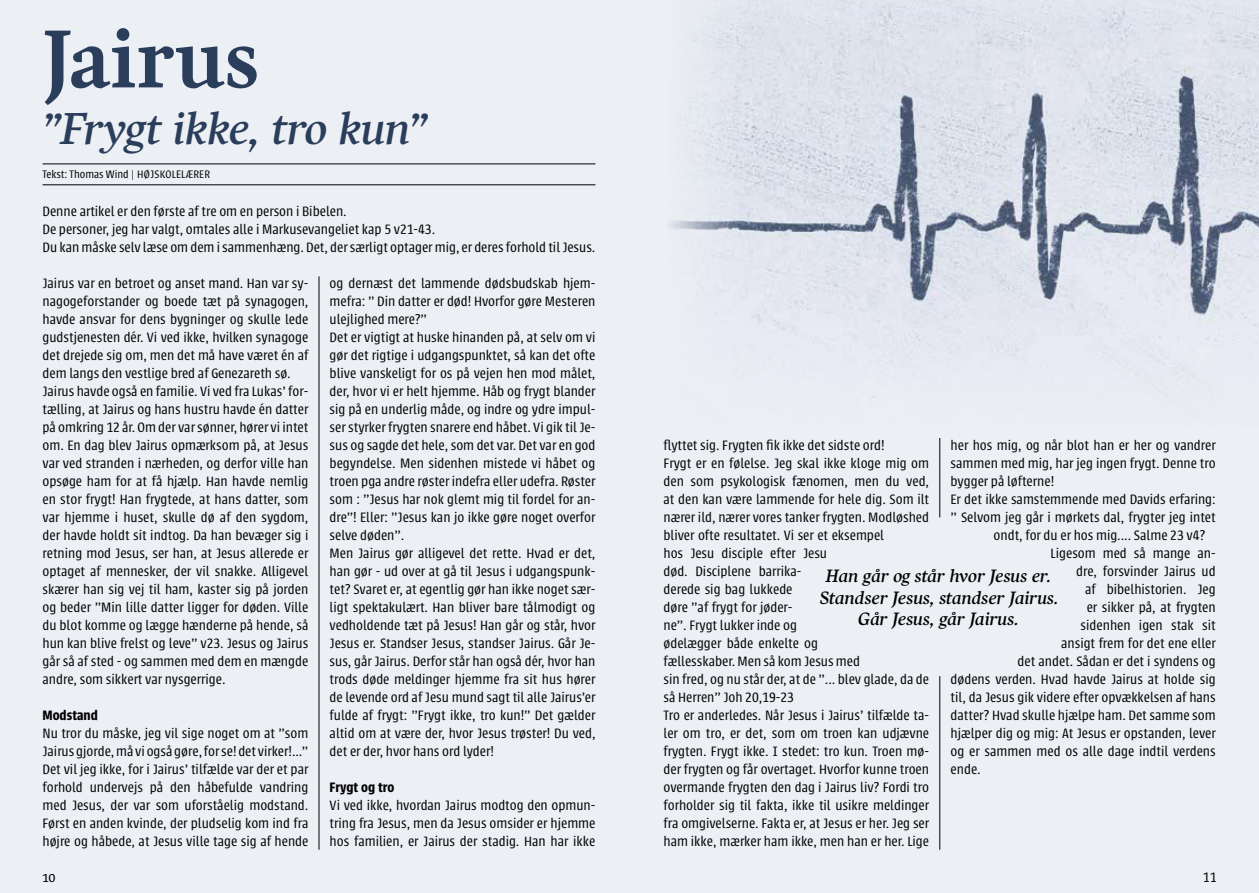
<style>
.page{position:relative;width:1259px;height:893px;background:#eceff4}
.page>*{position:absolute;margin:0;border:0;box-sizing:border-box;transform-origin:0 0}
.t1{font:700 82.5px "Harfang";letter-spacing:-.01em;color:#2a3e5b}
.t2{font:italic 45px "Harfang";letter-spacing:-.02em;color:#2a3e5b}
.t3{font:italic 18px/21.6px "Harfang";letter-spacing:-.005em;color:#000;text-align:center}
.t4{font:300 15px/18px "Urbana";color:#000}
.t5{font:600 15px "Urbana";color:#000}
.t6{font:300 12px "Urbana";color:#000}
</style>
<div class="page">
<hr style="left:319px;top:276px;width:1px;height:574px;background:#000">
<hr style="left:939px;top:676px;width:1px;height:174px;background:#000">
<hr style="left:939px;top:438px;width:1px;height:79px;background:#000">
<hr style="left:43px;top:164px;width:552px;height:1px;background:#000">
<hr style="left:43px;top:185px;width:552px;height:1px;background:#000">
<img style="left:670px;top:0;width:589px;height:398px">
<h1 class="t1" style="left:43px;top:9px;width:219px">Jairus</h1>
<h2 class="t2" style="left:43px;top:102px;width:387px">”Frygt ikke, tro kun”</h2>
<p class="t6" style="left:43px;top:168px;width:169px">Tekst: Thomas Wind | HØJSKOLELÆRER</p>
<p class="t4" style="left:43px;top:202px;width:554px">Denne artikel er den første af tre om en person i Bibelen.<br>De personer, jeg har valgt, omtales alle i Markusevangeliet kap 5 v21-43.<br>Du kan måske selv læse om dem i sammenhæng. Det, der særligt optager mig, er deres forhold til Jesus.</p>
<p class="t4" style="left:43px;top:274px;width:267px">Jairus var en betroet og anset mand. Han var sy&shy;nagogeforstander og boede tæt på synagogen, havde ansvar for dens bygninger og skulle lede gudstjenesten dér. Vi ved ikke, hvilken synagoge det drejede sig om, men det må have været én af dem langs den vestlige bred af Genezareth sø.<br>Jairus havde også en familie. Vi ved fra Lukas’ for&shy;tælling, at Jairus og hans hustru havde én datter på omkring 12 år. Om der var sønner, hører vi intet om. En dag blev Jairus opmærksom på, at Jesus var ved stranden i nærheden, og derfor ville han opsøge ham for at få hjælp. Han havde nemlig en stor frygt! Han frygtede, at hans datter, som var hjemme i huset, skulle dø af den sygdom, der havde holdt sit indtog. Da han bevæger sig i retning mod Jesus, ser han, at Jesus allerede er optaget af mennesker, der vil snakke. Alligevel skærer han sig vej til ham, kaster sig på jorden og beder ”Min lille datter ligger for døden. Ville du blot komme og lægge hænderne på hende, så hun kan blive frelst og leve” v23. Jesus og Jairus går så af sted - og sammen med dem en mængde andre, som sikkert var nysgerrige.</p>
<p class="t5" style="left:43px;top:707px;width:57px">Modstand</p>
<p class="t4" style="left:43px;top:724px;width:267px;text-align:justify">Nu tror du måske, jeg vil sige noget om at ”som Jairus gjorde, må vi også gøre, for se! det virker!...” Det vil jeg ikke, for i Jairus’ tilfælde var der et par forhold undervejs på den håbefulde vandring med Jesus, der var som uforståelig modstand.<br>Først en anden kvinde, der pludselig kom ind fra højre og håbede, at Jesus ville tage sig af hende</p>
<p class="t4" style="left:330px;top:274px;width:267px">og dernæst det lammende dødsbudskab hjem&shy;mefra: ” Din datter er død! Hvorfor gøre Mesteren ulejlighed mere?”<br>Det er vigtigt at huske hinanden på, at selv om vi gør det rigtige i udgangspunktet, så kan det ofte blive vanskeligt for os på vejen hen mod målet, der, hvor vi er helt hjemme. Håb og frygt blander sig på en underlig måde, og indre og ydre impul&shy;ser styrker frygten snarere end håbet. Vi gik til Je&shy;sus og sagde det hele, som det var. Det var en god begyndelse. Men sidenhen mistede vi håbet og troen pga andre røster indefra eller udefra. Røster som : ”Jesus har nok glemt mig til fordel for an&shy;dre”! Eller: ”Jesus kan jo ikke gøre noget overfor selve døden”.<br>Men Jairus gør alligevel det rette. Hvad er det, han gør - ud over at gå til Jesus i udgangspunk&shy;tet? Svaret er, at egentlig gør han ikke noget sær&shy;ligt spektakulært. Han bliver bare tålmodigt og vedholdende tæt på Jesus! Han går og står, hvor Jesus er. Standser Jesus, standser Jairus. Går Je&shy;sus, går Jairus. Derfor står han også dér, hvor han trods døde meldinger hjemme fra sit hus hører de levende ord af Jesu mund sagt til alle Jairus’er fulde af frygt: ”Frygt ikke, tro kun!” Det gælder altid om at være der, hvor Jesus trøster! Du ved, det er der, hvor hans ord lyder!</p>
<p class="t5" style="left:330px;top:779px;width:66px">Frygt og tro</p>
<p class="t4" style="left:330px;top:796px;width:267px;text-align:justify">Vi ved ikke, hvordan Jairus modtog den opmun&shy;tring fra Jesus, men da Jesus omsider er hjemme hos familien, er Jairus der stadig. Han har ikke</p>
<p class="t4" style="left:663px;top:436px;width:267px">flyttet sig. Frygten fik ikke det sidste ord!<br>Frygt er en følelse. Jeg skal ikke kloge mig om den som psykologisk fænomen, men du ved, at den kan være lammende for hele dig. Som ilt nærer ild, nærer vores tanker frygten. Modløshed bliver ofte resultatet. Vi ser et eksempel<br>hos Jesu disciple efter Jesu<br>død. Disciplene barrika-<br>derede sig bag lukkede<br>døre ”af frygt for jøder-<br>ne”. Frygt lukker inde og<br>ødelægger både enkelte og<br>fællesskaber. Men så kom Jesus med<br>sin fred, og nu står der, at de ”... blev glade, da de så Herren” Joh 20,19-23<br>Tro er anderledes. Når Jesus i Jairus’ tilfælde ta&shy;ler om tro, er det, som om troen kan udjævne frygten. Frygt ikke. I stedet: tro kun. Troen mø&shy;der frygten og får overtaget. Hvorfor kunne troen overmande frygten den dag i Jairus liv? Fordi tro forholder sig til fakta, ikke til usikre meldinger fra omgivelserne. Fakta er, at Jesus er her. Jeg ser ham ikke, mærker ham ikke, men han er her. Lige</p>
<p class="t4" style="left:950px;top:436px;width:267px">her hos mig, og når blot han er her og vandrer</p>
<p class="t4" style="left:950px;top:454px;width:267px">sammen med mig, har jeg ingen frygt. Denne tro</p>
<p class="t4" style="left:950px;top:472px;width:105px">bygger på løfterne!</p>
<p class="t4" style="left:950px;top:490px;width:267px">Er det ikke samstemmende med Davids erfaring:</p>
<p class="t4" style="left:950px;top:508px;width:267px">” Selvom jeg går i mørkets dal, frygter jeg intet</p>
<p class="t4" style="left:993px;top:526px;width:213px">ondt, for du er hos mig.... Salme 23 v4?</p>
<p class="t4" style="left:1050px;top:544px;width:166px">Ligesom med så mange an-</p>
<p class="t4" style="left:1076px;top:562px;width:141px">dre, forsvinder Jairus ud</p>
<p class="t4" style="left:1085px;top:580px;width:132px">af bibelhistorien. Jeg</p>
<p class="t4" style="left:1086px;top:598px;width:130px">er sikker på, at frygten</p>
<p class="t4" style="left:1080px;top:616px;width:136px">sidenhen igen stak sit</p>
<p class="t4" style="left:1061px;top:634px;width:156px">ansigt frem for det ene eller</p>
<p class="t4" style="left:1017px;top:652px;width:200px">det andet. Sådan er det i syndens og</p>
<p class="t4" style="left:950px;top:670px;width:266px">dødens verden. Hvad havde Jairus at holde sig</p>
<p class="t4" style="left:950px;top:688px;width:267px">til, da Jesus gik videre efter opvækkelsen af hans</p>
<p class="t4" style="left:950px;top:706px;width:266px">datter? Hvad skulle hjælpe ham. Det samme som</p>
<p class="t4" style="left:950px;top:724px;width:267px">hjælper dig og mig: At Jesus er opstanden, lever</p>
<p class="t4" style="left:950px;top:742px;width:267px">og er sammen med os alle dage indtil verdens</p>
<p class="t4" style="left:950px;top:760px;width:32px">ende.</p>
<p class="t3" style="left:820px;top:565px;width:240px">Han går og står hvor Jesus er.<br>Standser Jesus, standser Jairus.<br>Går Jesus, går Jairus.</p>
<p class="t4" style="left:43px;top:868px;width:15px">10</p>
<p class="t4" style="left:1203px;top:868px;width:15px">11</p>
</div>
